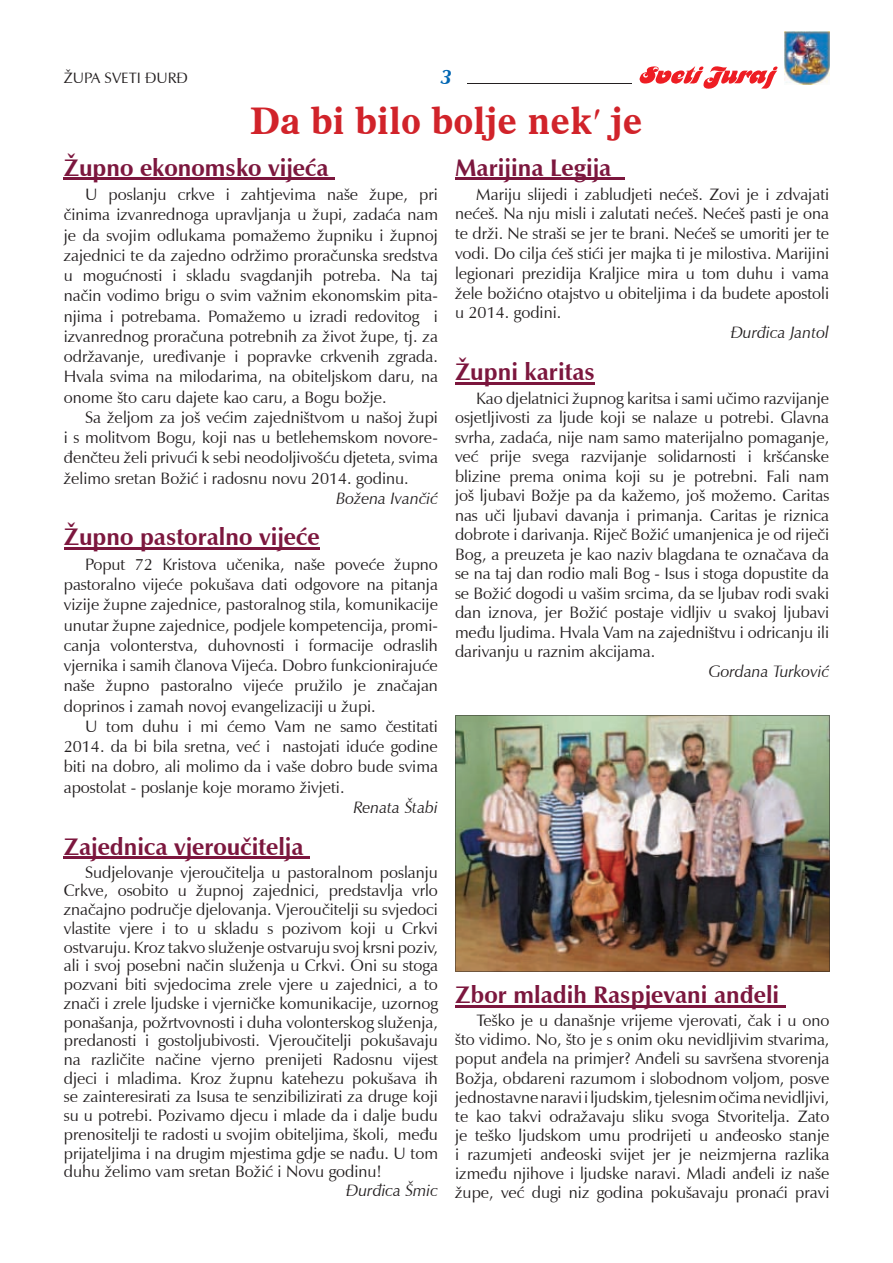
<style>
.page{position:relative;width:893px;height:1263px;background:#fff}
.page>*{position:absolute;margin:0;border:0;box-sizing:border-box;transform-origin:0 0}
.t1{font:36px "Dutch 811 L2 Bold D";color:#d1232a}
.t2{font:700 24px "Zapf Humanist 601 BT";color:#7c173e}
.t3{font:italic 700 21px "Zapf Humanist 601 BT";color:#0166b3}
.t4{font:16.5px/20.2px "Zapf Humanist 601 BT";color:#231f20;text-align:justify}
.t5{font:italic 16.5px "Zapf Humanist 601 BT";color:#231f20}
.t6{font:15px "Zapf Humanist 601 BT";color:#231f20}
.s1{font-family:"Times New Roman"}
</style>
<div class="page">
<img style="left:785px;top:32px;width:44px;height:53px">
<hr style="left:467px;top:84px;width:164px;height:1px;background:#231f20">
<svg style="left:639px;top:66px;width:139px;height:23px"></svg>
<hr style="left:64px;top:178px;width:271px;height:2px;background:#7c173e">
<hr style="left:64px;top:548px;width:256px;height:2px;background:#7c173e">
<hr style="left:64px;top:857px;width:246px;height:2px;background:#7c173e">
<hr style="left:455px;top:178px;width:169px;height:2px;background:#7c173e">
<hr style="left:455px;top:382px;width:140px;height:2px;background:#7c173e">
<img style="left:455px;top:715px;width:375px;height:256px">
<hr style="left:455px;top:1005px;width:331px;height:2px;background:#7c173e">
<p class="t6" style="left:64px;top:69px;width:126px">ŽUPA SVETI ĐURĐ</p>
<p class="t3" style="left:441px;top:64px;width:13px">3</p>
<h1 class="t1" style="left:250px;top:97px;width:394px">Da bi bilo bolje nek<span class="s1">ʹ</span> je</h1>
<h2 class="t2" style="left:64px;top:152px;width:266px">Župno ekonomsko vijeća</h2>
<p class="t4" style="left:64px;top:184px;width:376px;text-indent:21px">U poslanju crkve i zahtjevima naše župe, pri činima izvanrednoga upravljanja u župi, zadaća nam je da svojim odlukama pomažemo župniku i župnoj zajednici te da zajedno održimo proračunska sredstva u mogućnosti i skladu svagdanjih potreba. Na taj način vodimo brigu o svim važnim ekonomskim pita&shy;njima i potrebama. Pomažemo u izradi redovitog i izvanrednog proračuna potrebnih za život župe, tj. za održavanje, uređivanje i popravke crkvenih zgrada.<br>Hvala svima na milodarima, na obiteljskom daru, na onome što caru dajete kao caru, a Bogu božje.</p>
<p class="t4" style="left:64px;top:407px;width:376px;text-indent:21px">Sa željom za još većim zajedništvom u našoj župi i s molitvom Bogu, koji nas u betlehemskom novore&shy;đenčteu želi privući k sebi neodoljivošću djeteta, svima želimo sretan Božić i radosnu novu 2014. godinu.</p>
<p class="t5" style="left:336px;top:488px;width:103px">Božena Ivančić</p>
<h2 class="t2" style="left:64px;top:522px;width:257px">Župno pastoralno vijeće</h2>
<p class="t4" style="left:64px;top:554px;width:376px;text-indent:21px">Poput 72 Kristova učenika, naše poveće župno pastoralno vijeće pokušava dati odgovore na pitanja vizije župne zajednice, pastoralnog stila, komunikacije unutar župne zajednice, podjele kompetencija, promi&shy;canja volonterstva, duhovnosti i formacije odraslih vjernika i samih članova Vijeća. Dobro funkcionirajuće naše župno pastoralno vijeće pružilo je značajan doprinos i zamah novoj evangelizaciji u župi.</p>
<p class="t4" style="left:64px;top:716px;width:376px;text-indent:21px">U tom duhu i mi ćemo Vam ne samo čestitati 2014. da bi bila sretna, već i nastojati iduće godine biti na dobro, ali molimo da i vaše dobro bude svima apostolat - poslanje koje moramo živjeti.</p>
<p class="t5" style="left:353px;top:797px;width:86px">Renata Štabi</p>
<h2 class="t2" style="left:64px;top:831px;width:241px">Zajednica vjeroučitelja</h2>
<p class="t4" style="left:64px;top:862px;width:376px;line-height:18.8px;text-indent:21px">Sudjelovanje vjeroučitelja u pastoralnom poslanju Crkve, osobito u župnoj zajednici, predstavlja vrlo značajno područje djelovanja. Vjeroučitelji su svjedoci vlastite vjere i to u skladu s pozivom koji u Crkvi ostvaruju. Kroz takvo služenje ostvaruju svoj krsni poziv, ali i svoj posebni način služenja u Crkvi. Oni su stoga pozvani biti svjedocima zrele vjere u zajednici, a to znači i zrele ljudske i vjerničke komunikacije, uzornog ponašanja, požrtvovnosti i duha volonterskog služenja, predanosti i gostoljubivosti. Vjeroučitelji pokušavaju na različite načine vjerno prenijeti Radosnu vijest djeci i mladima. Kroz župnu katehezu pokušava ih se zainteresirati za Isusa te senzibilizirati za druge koji su u potrebi. Pozivamo djecu i mlade da i dalje budu prenositelji te radosti u svojim obiteljima, školi, među prijateljima i na drugim mjestima gdje se nađu. U tom duhu želimo vam sretan Božić i Novu godinu!</p>
<p class="t5" style="left:346px;top:1180px;width:93px">Đurđica Šmic</p>
<h2 class="t2" style="left:455px;top:152px;width:158px">Marijina Legija</h2>
<p class="t4" style="left:455px;top:184px;width:376px;line-height:19.8px;text-indent:21px">Mariju slijedi i zabludjeti nećeš. Zovi je i zdvajati nećeš. Na nju misli i zalutati nećeš. Nećeš pasti je ona te drži. Ne straši se jer te brani. Nećeš se umoriti jer te vodi. Do cilja ćeš stići jer majka ti je milostiva. Marijini legionari prezidija Kraljice mira u tom duhu i vama žele božićno otajstvo u obiteljima i da budete apostoli u 2014. godini.</p>
<p class="t5" style="left:731px;top:322px;width:100px">Đurđica Jantol</p>
<h2 class="t2" style="left:455px;top:357px;width:142px">Župni karitas</h2>
<p class="t4" style="left:455px;top:388px;width:376px;line-height:19.5px;text-indent:21px">Kao djelatnici župnog karitsa i sami učimo razvijanje osjetljivosti za ljude koji se nalaze u potrebi. Glavna svrha, zadaća, nije nam samo materijalno pomaganje, već prije svega razvijanje solidarnosti i kršćanske blizine prema onima koji su je potrebni. Fali nam još ljubavi Božje pa da kažemo, još možemo. Caritas nas uči ljubavi davanja i primanja. Caritas je riznica dobrote i darivanja. Riječ Božić umanjenica je od riječi Bog, a preuzeta je kao naziv blagdana te označava da se na taj dan rodio mali Bog - Isus i stoga dopustite da se Božić dogodi u vašim srcima, da se ljubav rodi svaki dan iznova, jer Božić postaje vidljiv u svakoj ljubavi među ljudima. Hvala Vam na zajedništvu i odricanju ili darivanju u raznim akcijama.</p>
<p class="t5" style="left:709px;top:661px;width:122px">Gordana Turković</p>
<h2 class="t2" style="left:455px;top:980px;width:326px">Zbor mladih Raspjevani anđeli</h2>
<p class="t4" style="left:455px;top:1011px;width:376px;line-height:19px;text-indent:21px">Teško je u današnje vrijeme vjerovati, čak i u ono što vidimo. No, što je s onim oku nevidljivim stvarima, poput anđela na primjer? Anđeli su savršena stvorenja Božja, obdareni razumom i slobodnom voljom, posve jednostavne naravi i ljudskim, tjelesnim očima nevidljivi, te kao takvi odražavaju sliku svoga Stvoritelja. Zato je teško ljudskom umu prodrijeti u anđeosko stanje i razumjeti anđeoski svijet jer je neizmjerna razlika između njihove i ljudske naravi. Mladi anđeli iz naše župe, već dugi niz godina pokušavaju pronaći pravi</p>
</div>
